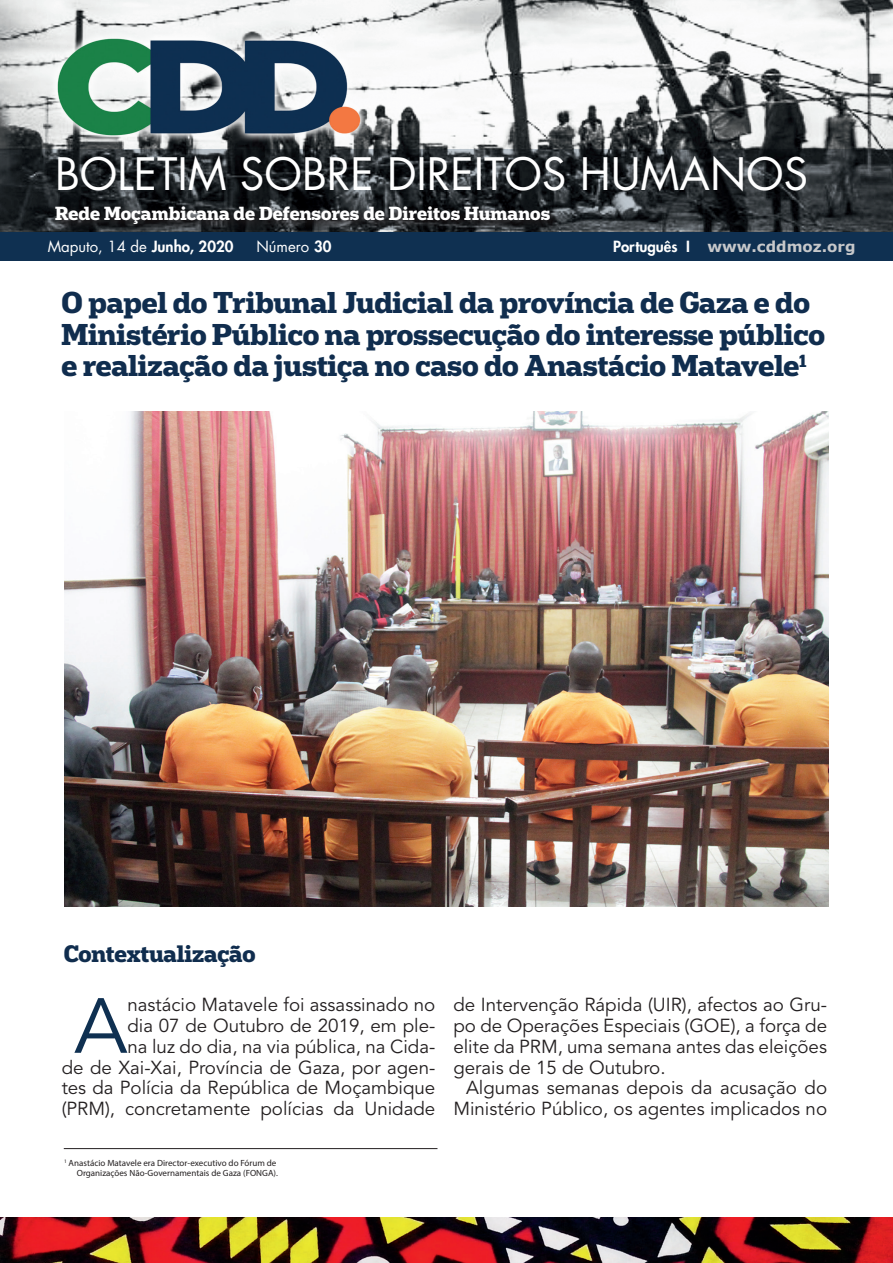
<style>
.page{position:relative;width:893px;height:1263px;background:#fff}
.page>*{position:absolute;margin:0;border:0;box-sizing:border-box;transform-origin:0 0}
.t1{font:77.25px "Avenir LT Std";color:#0f3051}
.t2{font:43.5px "Futura LT";color:#fff}
.t3{font:700 28.5px/31.5px "Popular";letter-spacing:-.01em;color:#102d4e}
.t4{font:700 22.5px "Popular";letter-spacing:-.01em;color:#102d4e}
.t5{font:18.75px/20.7px "Avenir LT Std";color:#231f20;text-align:right}
.t6{font:700 18px "Popular";color:#fff}
.t7{font:15px "Futura LT";color:#fff}
.t8{font:700 15px "Verdana";color:#c7c8ca}
.t9{font:9px/10.4px "Myriad Pro";color:#231f20;text-align:right}
.s1{font-weight:800}
.s2{font-family:"Futura LT";font-weight:800;color:#fff}
</style>
<div class="page">
<img style="left:0;top:0;width:893px;height:232px">
<svg style="left:0;top:149px;width:893px;height:80px;background:#25292d"></svg>
<div style="left:0;top:232px;width:893px;height:29px;background:#0f3051"></div>
<img style="left:32px;top:25px;width:352px;height:140px">
<img style="left:0;top:1217px;width:893px;height:46px">
<svg style="left:52px;top:203px;width:510px;height:29px;background:#232528"></svg>
<img style="left:64px;top:411px;width:764px;height:495px">
<hr style="left:64px;top:1148px;width:373px;height:1px;background:#231f20">
<h2 class="t2" style="left:55px;top:146px;width:754px">BOLETIM SOBRE DIREITOS HUMANOS</h2>
<p class="t6" style="left:55px;top:201px;width:496px">Rede Moçambicana de Defensores de Direitos Humanos</p>
<p class="t7" style="left:48px;top:237px;width:187px">Maputo, 14 de <span class="s1">Junho, 2020</span></p>
<p class="t7" style="left:256px;top:237px;width:76px">Número <span class="s1">30</span></p>
<p class="t8" style="left:613px;top:236px;width:244px"><span class="s2">Português I</span> www.cddmoz.org</p>
<h3 class="t3" style="left:62px;top:286px;width:765px">O papel do Tribunal Judicial da província de Gaza e do<br>Ministério Público na prossecução do interesse público e realização da justiça no caso do Anastácio Matavele<sup>1</sup></h3>
<p class="t4" style="left:64px;top:939px;width:193px">Contextualização</p>
<p class="t5" style="left:62px;top:995px;width:375px">nastácio Matavele foi assassinado no<br>dia 07 de Outubro de 2019, em ple-<br>na luz do dia, na via pública, na Cida-<br>de de Xai-Xai, Província de Gaza, por agen&shy;tes da Polícia da República de Moçambique (PRM), concretamente polícias da Unidade</p>
<p class="t5" style="left:453px;top:995px;width:375px;text-align:justify">de Intervenção Rápida (UIR), afectos ao Gru&shy;po de Operações Especiais (GOE), a força de elite da PRM, uma semana antes das eleições gerais de 15 de Outubro.</p>
<h1 class="t1" style="left:74px;top:982px;width:54px">A</h1>
<p class="t5" style="left:453px;top:1078px;width:375px">Algumas semanas depois da acusação do<br>Ministério Público, os agentes implicados no</p>
<p class="t9" style="left:64px;top:1157px;width:215px"><sup>1</sup> Anastácio Matavele era Director-executivo do Fórum de<br>Organizações Não-Governamentais de Gaza (FONGA).</p>
</div>
